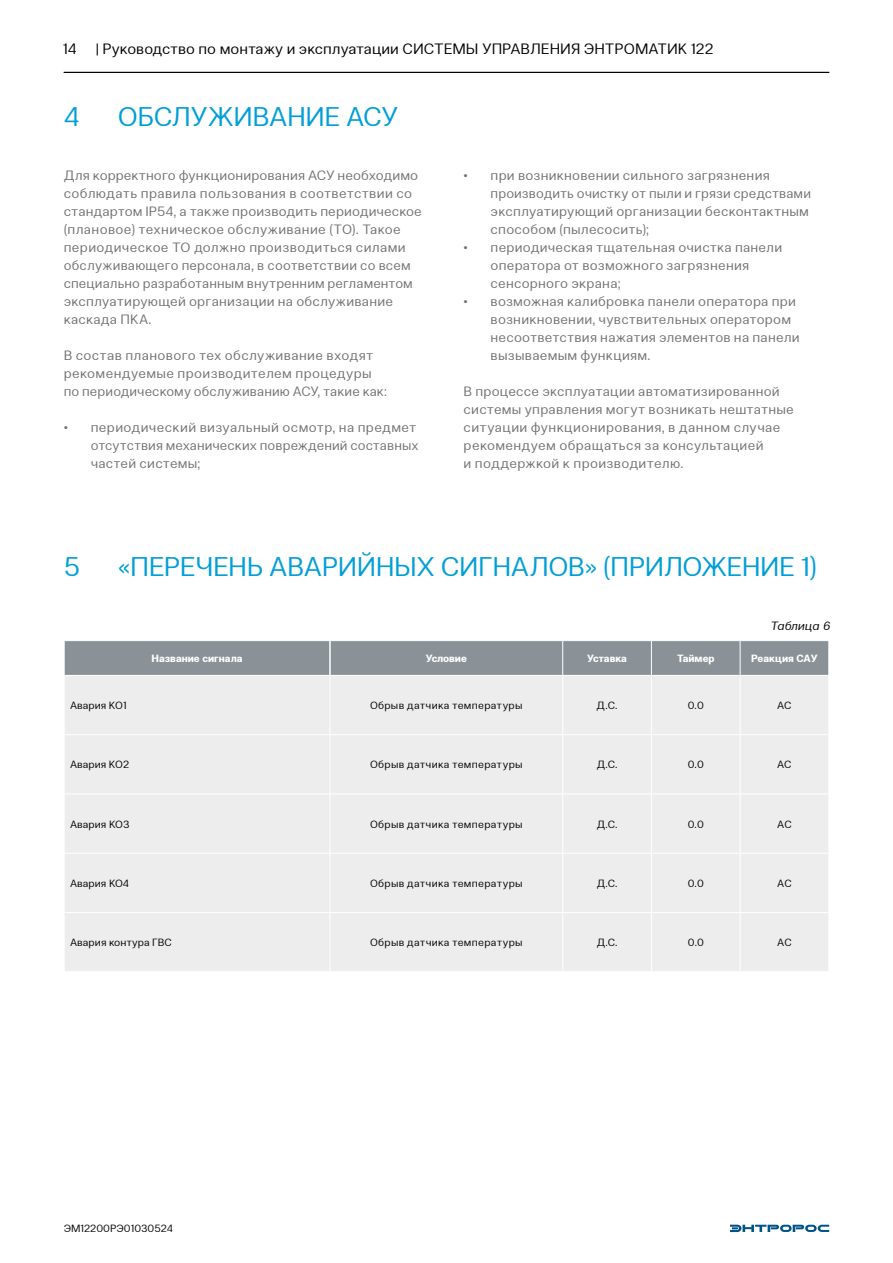
<style>
.page{position:relative;width:893px;height:1263px;background:#fff}
.page>*{position:absolute;margin:0;border:0;box-sizing:border-box;transform-origin:0 0}
.t1{font:27px "Clinica Pro";letter-spacing:-.015em;color:#009ed7}
.t2{font:15px "Clinica Pro";color:#000}
.t3{font:13.5px/18px "Clinica Pro";letter-spacing:.015em;color:#6e7072}
.t4{font:italic 12px "Clinica Pro";letter-spacing:-.01em;color:#000}
.t5{font:10.5px "Clinica Pro";letter-spacing:.015em;color:#000}
.t6{font:700 10.5px "Clinica Pro";color:#fff}
.t7{font:700 10.5px "Clinica Pro";letter-spacing:-.025em;color:#fff}
</style>
<div class="page">
<hr style="left:64px;top:72px;width:765px;height:1px;background:#000">
<svg style="left:730px;top:1225px;width:99px;height:7px"></svg>
<div style="left:65px;top:641px;width:763px;height:34px;background:#8a9297"></div>
<div style="left:65px;top:676px;width:763px;height:295px;background:#ededee"></div>
<hr style="left:64px;top:793px;width:266px;height:1px;background:#fff">
<hr style="left:64px;top:853px;width:266px;height:1px;background:#fff">
<hr style="left:64px;top:912px;width:266px;height:1px;background:#fff">
<hr style="left:330px;top:676px;width:1px;height:58px;background:#fff">
<hr style="left:330px;top:734px;width:233px;height:1px;background:#fff">
<hr style="left:330px;top:735px;width:1px;height:58px;background:#fff">
<hr style="left:330px;top:793px;width:233px;height:1px;background:#fff">
<hr style="left:330px;top:794px;width:1px;height:59px;background:#fff">
<hr style="left:330px;top:853px;width:233px;height:1px;background:#fff">
<hr style="left:330px;top:853px;width:1px;height:59px;background:#fff">
<hr style="left:330px;top:912px;width:233px;height:1px;background:#fff">
<hr style="left:330px;top:913px;width:1px;height:58px;background:#fff">
<hr style="left:562px;top:641px;width:1px;height:34px;background:#fff">
<hr style="left:651px;top:641px;width:1px;height:34px;background:#fff">
<hr style="left:740px;top:641px;width:1px;height:34px;background:#fff">
<hr style="left:563px;top:734px;width:88px;height:1px;background:#fff">
<hr style="left:651px;top:734px;width:89px;height:1px;background:#fff">
<hr style="left:740px;top:734px;width:89px;height:1px;background:#fff">
<hr style="left:563px;top:793px;width:88px;height:1px;background:#fff">
<hr style="left:651px;top:793px;width:89px;height:1px;background:#fff">
<hr style="left:740px;top:793px;width:89px;height:1px;background:#fff">
<hr style="left:563px;top:853px;width:88px;height:1px;background:#fff">
<hr style="left:651px;top:853px;width:89px;height:1px;background:#fff">
<hr style="left:740px;top:853px;width:89px;height:1px;background:#fff">
<hr style="left:563px;top:912px;width:88px;height:1px;background:#fff">
<hr style="left:651px;top:912px;width:89px;height:1px;background:#fff">
<hr style="left:740px;top:912px;width:89px;height:1px;background:#fff">
<hr style="left:64px;top:734px;width:266px;height:1px;background:#fff">
<hr style="left:329px;top:641px;width:2px;height:34px;background:#fff">
<hr style="left:562px;top:676px;width:1px;height:58px;background:#fff">
<hr style="left:651px;top:676px;width:1px;height:58px;background:#fff">
<hr style="left:740px;top:676px;width:1px;height:58px;background:#fff">
<hr style="left:562px;top:735px;width:1px;height:58px;background:#fff">
<hr style="left:651px;top:735px;width:1px;height:58px;background:#fff">
<hr style="left:740px;top:735px;width:1px;height:58px;background:#fff">
<hr style="left:562px;top:794px;width:1px;height:59px;background:#fff">
<hr style="left:651px;top:794px;width:1px;height:59px;background:#fff">
<hr style="left:740px;top:794px;width:1px;height:59px;background:#fff">
<hr style="left:562px;top:853px;width:1px;height:59px;background:#fff">
<hr style="left:651px;top:853px;width:1px;height:59px;background:#fff">
<hr style="left:740px;top:853px;width:1px;height:59px;background:#fff">
<hr style="left:562px;top:913px;width:1px;height:58px;background:#fff">
<hr style="left:651px;top:913px;width:1px;height:58px;background:#fff">
<hr style="left:740px;top:913px;width:1px;height:58px;background:#fff">
<p class="t2" style="left:63px;top:40px;width:15px">14</p>
<p class="t2" style="left:96px;top:40px;width:619px">| Pуководство по монтажу и эксплуатации СИСТЕМЫ УПРАВЛЕНИЯ ЭНТРОМАТИК 122</p>
<h1 class="t1" style="left:64px;top:101px;width:17px">4</h1>
<h1 class="t1" style="left:118px;top:101px;width:282px">ОБСЛУЖИВАНИЕ АСУ</h1>
<p class="t3" style="left:64px;top:166px;width:360px">Для корректного функционирования АСУ необходимо соблюдать правила пользования в соответствии со стандартом IP54, а также производить периодическое (плановое) техническое обслуживание (ТО). Такое периодическое ТО должно производиться силами обслуживающего персонала, в соответствии со всем специально разработанным внутренним регламентом эксплуатирующей организации на обслуживание каскада ПКА.</p>
<p class="t3" style="left:64px;top:346px;width:325px">В состав планового тех обслуживание входят рекомендуемые производителем процедуры по периодическому обслуживанию АСУ, такие как:</p>
<p class="t3" style="left:91px;top:418px;width:329px;text-indent:-27px">• периодический визуальный осмотр, на предмет отсутствия механических повреждений составных частей системы;</p>
<p class="t3" style="left:491px;top:166px;width:322px;text-indent:-27px">• при возникновении сильного загрязнения производить очистку от пыли и грязи средствами эксплуатирующий организации бесконтактным способом (пылесосить);</p>
<p class="t3" style="left:491px;top:238px;width:293px;text-indent:-27px">• периодическая тщательная очистка панели оператора от возможного загрязнения сенсорного экрана;</p>
<p class="t3" style="left:491px;top:292px;width:311px;text-indent:-27px">• возможная калибровка панели оператора при возникновении, чувствительных оператором несоответствия нажатия элементов на панели вызываемым функциям.</p>
<p class="t3" style="left:464px;top:382px;width:332px">В процессе эксплуатации автоматизированной системы управления могут возникать нештатные ситуации функционирования, в данном случае рекомендуем обращаться за консультацией<br>и поддержкой к производителю.</p>
<h1 class="t1" style="left:64px;top:551px;width:18px">5</h1>
<h1 class="t1" style="left:118px;top:551px;width:701px">«ПЕРЕЧЕНЬ АВАРИЙНЫХ СИГНАЛОВ» (ПРИЛОЖЕНИЕ 1)</h1>
<p class="t4" style="left:770px;top:619px;width:60px">Таблица 6</p>
<p class="t6" style="left:152px;top:652px;width:92px">Название сигнала</p>
<p class="t6" style="left:426px;top:652px;width:43px">Условие</p>
<p class="t7" style="left:587px;top:652px;width:41px">Уставка</p>
<p class="t6" style="left:677px;top:652px;width:39px">Таймер</p>
<p class="t6" style="left:751px;top:652px;width:68px">Реакция САУ</p>
<p class="t5" style="left:70px;top:699px;width:58px">Авария КО1</p>
<p class="t5" style="left:370px;top:699px;width:154px">Обрыв датчика температуры</p>
<p class="t5" style="left:597px;top:699px;width:21px">Д.С.</p>
<p class="t5" style="left:688px;top:699px;width:18px">0.0</p>
<p class="t5" style="left:777px;top:699px;width:16px">АС</p>
<p class="t5" style="left:70px;top:759px;width:61px">Авария КО2</p>
<p class="t5" style="left:370px;top:759px;width:154px">Обрыв датчика температуры</p>
<p class="t5" style="left:597px;top:759px;width:21px">Д.С.</p>
<p class="t5" style="left:688px;top:759px;width:18px">0.0</p>
<p class="t5" style="left:777px;top:759px;width:16px">АС</p>
<p class="t5" style="left:70px;top:818px;width:61px">Авария КО3</p>
<p class="t5" style="left:370px;top:818px;width:154px">Обрыв датчика температуры</p>
<p class="t5" style="left:597px;top:818px;width:21px">Д.С.</p>
<p class="t5" style="left:688px;top:818px;width:18px">0.0</p>
<p class="t5" style="left:777px;top:818px;width:16px">АС</p>
<p class="t5" style="left:70px;top:877px;width:60px">Авария КО4</p>
<p class="t5" style="left:370px;top:877px;width:154px">Обрыв датчика температуры</p>
<p class="t5" style="left:597px;top:877px;width:21px">Д.С.</p>
<p class="t5" style="left:688px;top:877px;width:18px">0.0</p>
<p class="t5" style="left:777px;top:877px;width:16px">АС</p>
<p class="t5" style="left:70px;top:936px;width:103px">Авария контура ГВС</p>
<p class="t5" style="left:370px;top:936px;width:154px">Обрыв датчика температуры</p>
<p class="t5" style="left:597px;top:936px;width:21px">Д.С.</p>
<p class="t5" style="left:688px;top:936px;width:18px">0.0</p>
<p class="t5" style="left:777px;top:936px;width:16px">АС</p>
<p class="t5" style="left:64px;top:1222px;width:111px">ЭМ12200РЭ01030524</p>
</div>
